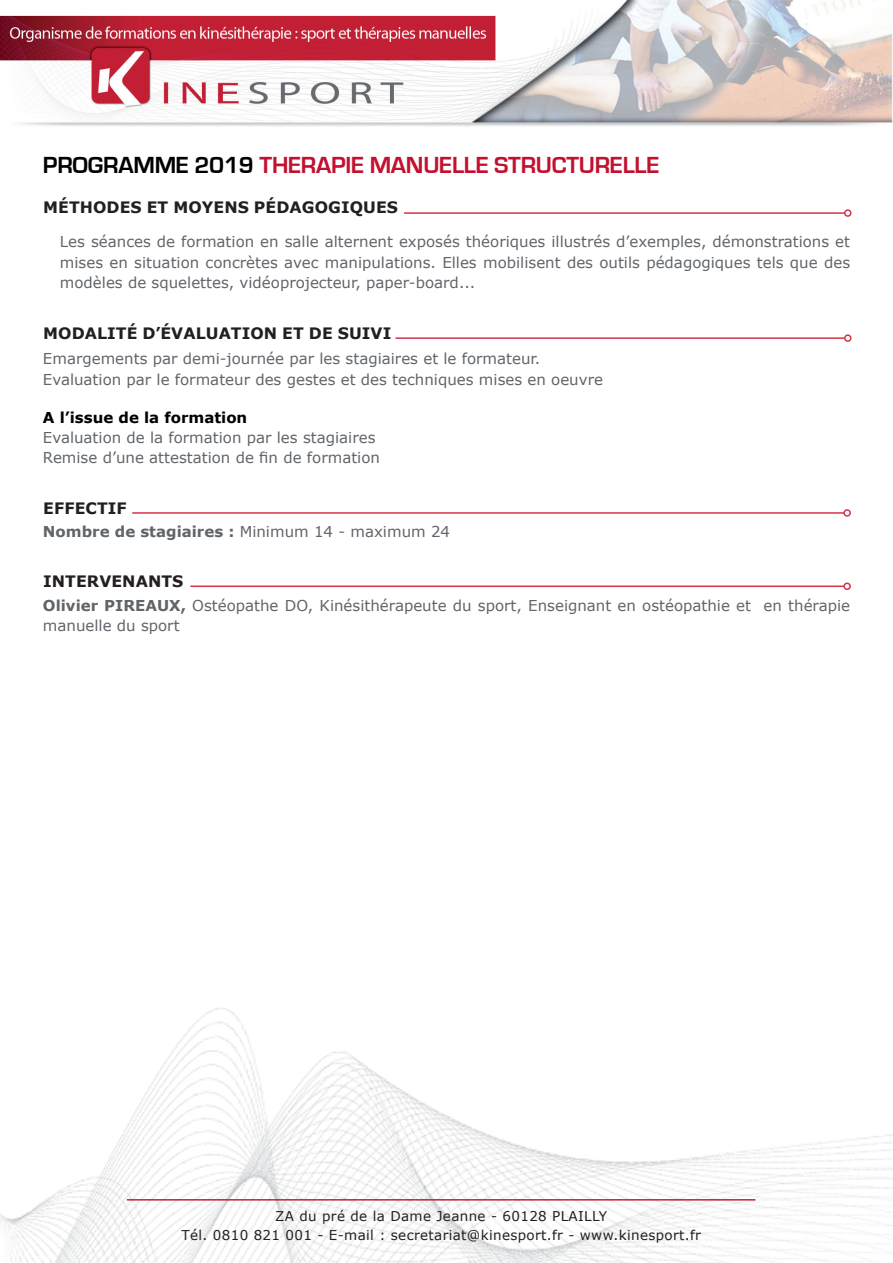
<style>
.page{position:relative;width:893px;height:1263px;background:#fff}
.page>*{position:absolute;margin:0;border:0;box-sizing:border-box;transform-origin:0 0}
.t1{font:700 24px "Eurostile";letter-spacing:-.01em;color:#c3102f}
.t2{font:700 15.75px "Verdana";letter-spacing:.005em;color:#231f20}
.t3{font:15px/20.2px "Verdana";color:#60656a}
.t4{font:700 15px "Verdana";color:#60656a}
.t5{font:700 15px "Verdana";color:#000}
.t6{font:13.5px/19.5px "Verdana";letter-spacing:.025em;color:#231f20;text-align:center}
.s1{color:#000}
.s2{font-weight:400}
.s3{font-weight:700}
</style>
<div class="page">
<img style="left:0;top:1007px;width:893px;height:256px">
<img style="left:0;top:0;width:893px;height:127px">
<hr style="left:127px;top:1199px;width:628px;height:1px;background:#c31f3b">
<hr style="left:404px;top:212px;width:441px;height:2px;background:#d33449">
<div style="left:844px;top:209px;width:7px;height:8px;border:2px solid #d33449;border-radius:50%"></div>
<hr style="left:395px;top:337px;width:450px;height:2px;background:#d33449">
<div style="left:844px;top:334px;width:7px;height:8px;border:2px solid #d33449;border-radius:50%"></div>
<hr style="left:132px;top:512px;width:712px;height:2px;background:#d33449">
<div style="left:843px;top:509px;width:8px;height:8px;border:2px solid #d33449;border-radius:50%"></div>
<hr style="left:190px;top:585px;width:654px;height:2px;background:#d33449">
<div style="left:843px;top:582px;width:8px;height:8px;border:2px solid #d33449;border-radius:50%"></div>
<h1 class="t1" style="left:43px;top:152px;width:616px"><span class="s1">PROGRAMME 2019</span> THERAPIE MANUELLE STRUCTURELLE</h1>
<p class="t2" style="left:43px;top:196px;width:50px">M ÉTHODE</p>
<p class="t2" style="left:131px;top:196px;width:71px">S ET MOYE</p>
<p class="t2" style="left:224px;top:196px;width:175px">NS PÉDAGOGIQUES</p>
<p class="t3" style="left:60px;top:232px;width:792px;text-align:justify">Les séances de formation en salle alternent exposés théoriques illustrés d’exemples, démonstrations et mises en situation concrètes avec manipulations. Elles mobilisent des outils pédagogiques tels que des modèles de squelettes, vidéoprojecteur, paper-board...</p>
<p class="t2" style="left:43px;top:323px;width:15px">MOD</p>
<p class="t2" style="left:85px;top:323px;width:308px">ALITÉ D’ÉVALUATIO N ET DE SUIVI</p>
<p class="t3" style="left:43px;top:349px;width:562px">Emargements par demi-journée par les stagiaires et le formateur.<br>Evaluation par le formateur des gestes et des techniques mises en oeuvre</p>
<p class="t5" style="left:43px;top:407px;width:206px">A L’ISSUE DE LA FORMATION</p>
<p class="t3" style="left:43px;top:427px;width:339px">Evaluation de la formation par les stagiaires<br>Remise d’une attestation de fin de formation</p>
<p class="t2" style="left:43px;top:497px;width:85px">EFFECTIF</p>
<p class="t4" style="left:43px;top:521px;width:409px">NOMBRE DE STAGIAIRES : <span class="s2">Minimum 14 - maximum 24</span></p>
<p class="t2" style="left:43px;top:570px;width:142px">INTE RVE NANTS</p>
<p class="t3" style="left:43px;top:595px;width:809px"><span class="s3">OLIVIER PIREAUX,</span> Ostéopathe DO, Kinésithérapeute du sport, Enseignant en ostéopathie et en thérapie manuelle du sport</p>
<p class="t6" style="left:181px;top:1206px;width:521px">ZA du pré de la Dame Jeanne - 60128 PLAILLY<br>Tél. 0810 821 001 - E-mail : secretariat@kinesport.fr - www.kinesport.fr</p>
</div>
